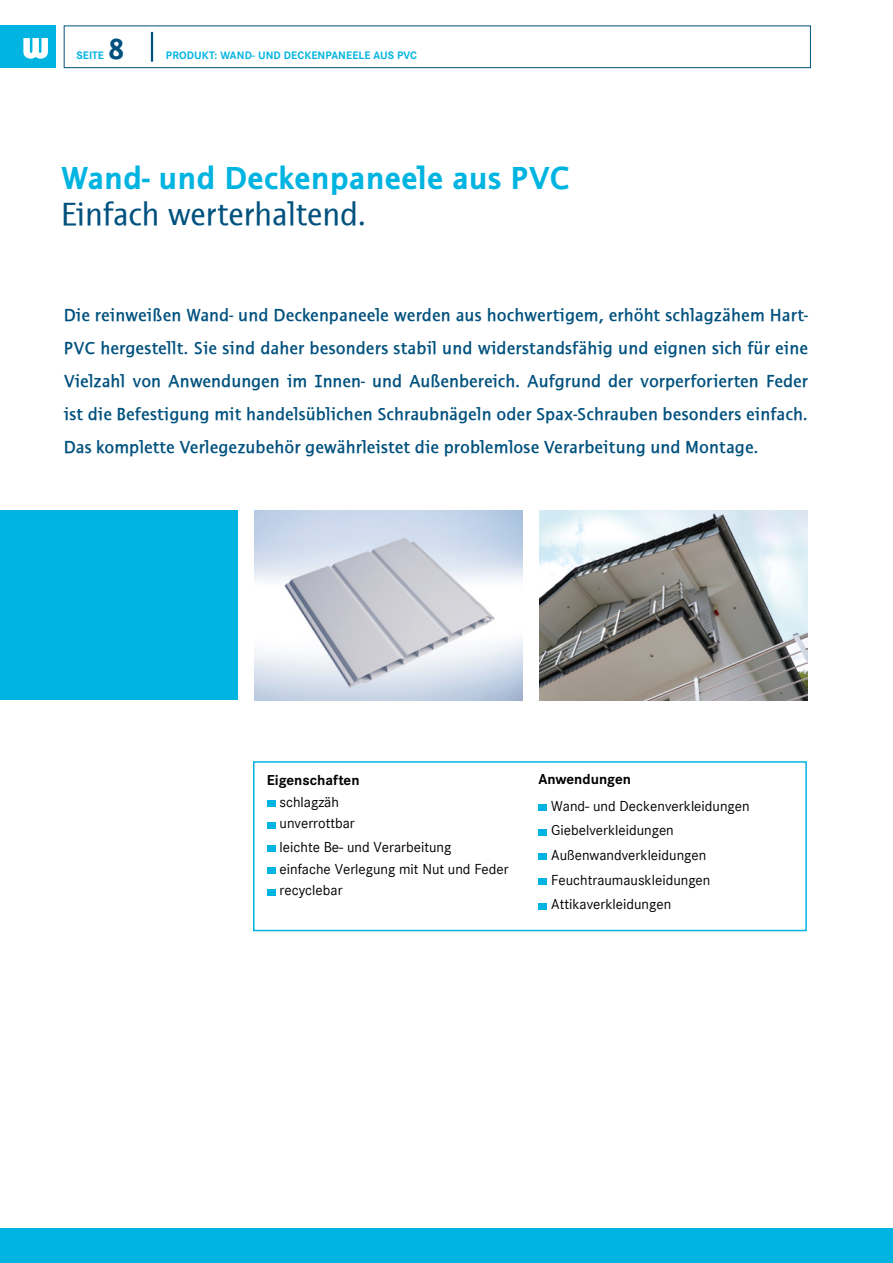
<style>
.page{position:relative;width:893px;height:1263px;background:#fff}
.page>*{position:absolute;margin:0;border:0;box-sizing:border-box;transform-origin:0 0}
.Headline_bold_22pt_2{font:700 33px "Thordis Sans EF";color:#00b4e1}
.Headline_22pt_24pt_b{font:33px "Thordis Sans EF";letter-spacing:-.005em;color:#00517e}
.t1{font:700 30px "Thordis Sans EF";color:#00517e}
.Einlauftext_12pt_17p{font:600 18px/33px "Thordis Sans EF";letter-spacing:.005em;color:#00517e;text-align:justify}
.Copy_10pt_12pt{font:15px "Corporate S";color:#000}
.Copy_10pt_12pt-2{font:700 15px "Corporate S";color:#000}
.t2{font:700 11.25px "Corporate S";letter-spacing:.01em;color:#00b4e1}
</style>
<div class="page">
<div style="left:0;top:1229px;width:893px;height:34px;background:#00b4e1"></div>
<div style="left:64px;top:26px;width:747px;height:42px;border:1px solid #00517e"></div>
<div style="left:0;top:26px;width:55px;height:42px;background:#00b4e1"></div>
<svg style="left:23px;top:38px;width:25px;height:21px"></svg>
<hr style="left:151px;top:32px;width:2px;height:30px;background:#00517e">
<div style="left:0;top:510px;width:237px;height:190px;background:#00b4e1"></div>
<img style="left:254px;top:511px;width:268px;height:189px">
<img style="left:539px;top:510px;width:269px;height:190px">
<div style="left:253px;top:761px;width:554px;height:170px;border:2px solid #00b4e1"></div>
<div style="left:267px;top:800px;width:8px;height:6px;background:#00b4e1"></div>
<div style="left:267px;top:822px;width:8px;height:6px;background:#00b4e1"></div>
<div style="left:267px;top:845px;width:8px;height:7px;background:#00b4e1"></div>
<div style="left:267px;top:867px;width:8px;height:6px;background:#00b4e1"></div>
<div style="left:267px;top:889px;width:8px;height:6px;background:#00b4e1"></div>
<div style="left:538px;top:804px;width:9px;height:7px;background:#00b4e1"></div>
<div style="left:538px;top:829px;width:9px;height:6px;background:#00b4e1"></div>
<div style="left:538px;top:854px;width:9px;height:6px;background:#00b4e1"></div>
<div style="left:538px;top:878px;width:9px;height:7px;background:#00b4e1"></div>
<div style="left:538px;top:903px;width:9px;height:6px;background:#00b4e1"></div>
<p class="t1" style="left:108px;top:32px;width:18px">8</p>
<p class="t2" style="left:77px;top:47px;width:29px">SEITE</p>
<p class="t2" style="left:166px;top:48px;width:253px">PRODUKT: WAND- UND DECKENPANEELE AUS PVC</p>
<p class="Headline_bold_22pt_2" style="left:61px;top:160px;width:510px">Wand- und Deckenpaneele aus PVC</p>
<p class="Headline_22pt_24pt_b" style="left:61px;top:196px;width:307px">Einfach werterhaltend.</p>
<p class="Einlauftext_12pt_17p" style="left:64px;top:298px;width:746px">Die reinweißen Wand- und Deckenpaneele werden aus hochwertigem, erhöht schlagzähem Hart-PVC hergestellt. Sie sind daher besonders stabil und widerstandsfähig und eignen sich für eine Vielzahl von Anwendungen im Innen- und Außenbereich. Aufgrund der vorperforierten Feder ist die Befestigung mit handelsüblichen Schraubnägeln oder Spax-Schrauben besonders einfach.<br>Das komplette Verlegezubehör gewährleistet die problemlose Verarbeitung und Montage.</p>
<p class="Copy_10pt_12pt-2" style="left:267px;top:769px;width:94px">Eigenschaften</p>
<p class="Copy_10pt_12pt" style="left:280px;top:792px;width:61px">schlagzäh</p>
<p class="Copy_10pt_12pt" style="left:280px;top:813px;width:77px">unverrottbar</p>
<p class="Copy_10pt_12pt" style="left:280px;top:837px;width:173px">leichte Be- und Verarbeitung</p>
<p class="Copy_10pt_12pt" style="left:280px;top:859px;width:231px">einfache Verlegung mit Nut und Feder</p>
<p class="Copy_10pt_12pt" style="left:280px;top:880px;width:64px">recyclebar</p>
<p class="Copy_10pt_12pt-2" style="left:538px;top:769px;width:94px">Anwendungen</p>
<p class="Copy_10pt_12pt" style="left:551px;top:796px;width:200px">Wand- und Deckenverkleidungen</p>
<p class="Copy_10pt_12pt" style="left:551px;top:821px;width:124px">Giebelverkleidungen</p>
<p class="Copy_10pt_12pt" style="left:551px;top:845px;width:157px">Außenwandverkleidungen</p>
<p class="Copy_10pt_12pt" style="left:551px;top:870px;width:161px">Feuchtraumauskleidungen</p>
<p class="Copy_10pt_12pt" style="left:551px;top:894px;width:122px">Attikaverkleidungen</p>
</div>
